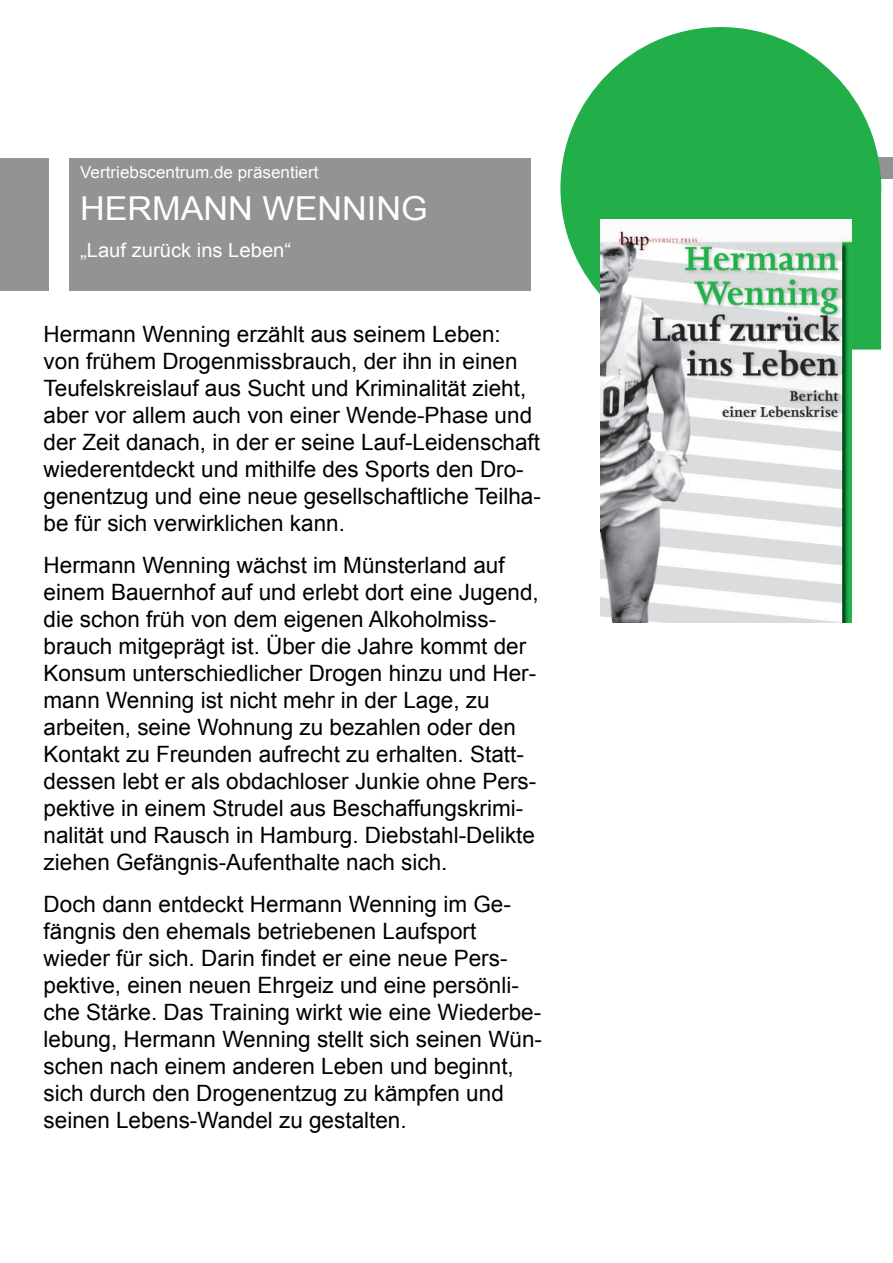
<style>
.page{position:relative;width:893px;height:1263px;background:#fff}
.page>*{position:absolute;margin:0;border:0;box-sizing:border-box;transform-origin:0 0}
.t1{font:33px "Arial";color:#fff;scale:1.04 1}
.t2{font:22.5px/27px "Arial";color:#000001}
.t3{font:19.5px "Arial";color:#fff;scale:1.04 1}
.t4{font:16.5px "Arial";color:#fff;scale:1.04 1}
</style>
<div class="page">
<div style="left:0;top:158px;width:48px;height:132px;background:#939396"></div>
<div style="left:70px;top:158px;width:461px;height:132px;background:#939396"></div>
<div style="left:805px;top:157px;width:87px;height:22px;background:#939396"></div>
<svg style="left:851px;top:122px;width:30px;height:228px;background:#35b55a"></svg>
<div style="left:560px;top:27px;width:321px;height:322px;background:#22af4a;border-radius:50%"></div>
<img style="left:600px;top:220px;width:251px;height:403px">
<p class="t4" style="left:80px;top:163px;width:231px">Vertriebscentrum.de präsentiert</p>
<h1 class="t1" style="left:80px;top:190px;width:336px">HERMANN WENNING</h1>
<p class="t3" style="left:80px;top:240px;width:204px">„Lauf zurück ins Leben“</p>
<p class="t2" style="left:44px;top:321px;width:499px">Hermann Wenning erzählt aus seinem Leben: von frühem Drogenmissbrauch, der ihn in einen Teufelskreislauf aus Sucht und Kriminalität zieht, aber vor allem auch von einer Wende-Phase und der Zeit danach, in der er seine Lauf-Leidenschaft wiederentdeckt und mithilfe des Sports den Dro&shy;genentzug und eine neue gesellschaftliche Teilha&shy;be für sich verwirklichen kann.</p>
<p class="t2" style="left:44px;top:552px;width:497px">Hermann Wenning wächst im Münsterland auf einem Bauernhof auf und erlebt dort eine Jugend, die schon früh von dem eigenen Alkoholmiss&shy;brauch mitgeprägt ist. Über die Jahre kommt der Konsum unterschiedlicher Drogen hinzu und Her&shy;mann Wenning ist nicht mehr in der Lage, zu arbeiten, seine Wohnung zu bezahlen oder den Kontakt zu Freunden aufrecht zu erhalten. Statt&shy;dessen lebt er als obdachloser Junkie ohne Pers&shy;pektive in einem Strudel aus Beschaffungskrimi&shy;nalität und Rausch in Hamburg. Diebstahl-Delikte ziehen Gefängnis-Aufenthalte nach sich.</p>
<p class="t2" style="left:44px;top:891px;width:500px">Doch dann entdeckt Hermann Wenning im Ge&shy;fängnis den ehemals betriebenen Laufsport wieder für sich. Darin findet er eine neue Pers&shy;pektive, einen neuen Ehrgeiz und eine persönli&shy;che Stärke. Das Training wirkt wie eine Wiederbe&shy;lebung, Hermann Wenning stellt sich seinen Wün&shy;schen nach einem anderen Leben und beginnt, sich durch den Drogenentzug zu kämpfen und seinen Lebens-Wandel zu gestalten.</p>
</div>
